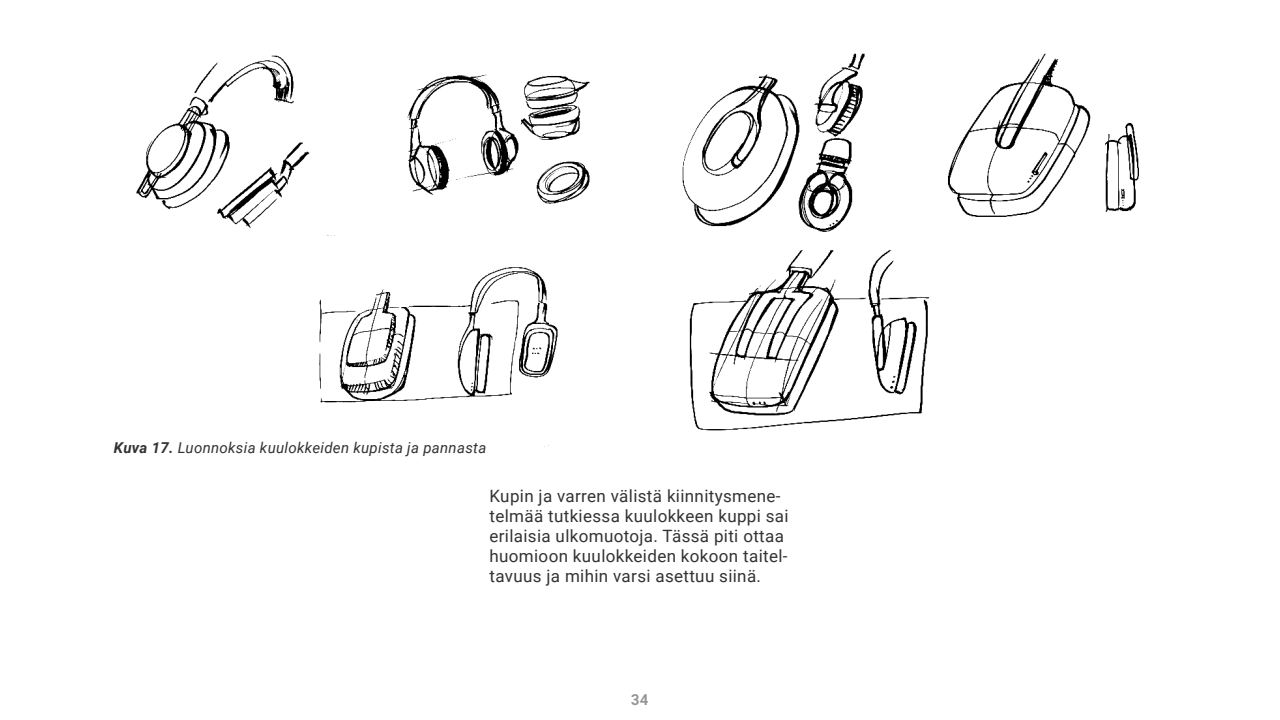
<style>
.page{position:relative;width:1280px;height:720px;background:#fff}
.page>*{position:absolute;margin:0;border:0;box-sizing:border-box;transform-origin:0 0}
.leipäteksti{font:17px/20px "Roboto";letter-spacing:.02em;color:#323334}
.Paragraph_Style_1{font:italic 15px "Roboto";letter-spacing:.02em;color:#323334}
.t1{font:700 15px "Roboto Mono";color:#939496}
.s1{font-weight:700}
</style>
<div class="page">
<img style="left:136px;top:53px;width:1003px;height:394px">
<p class="Paragraph_Style_1" style="left:114px;top:437px;width:374px"><span class="s1">Kuva 17.</span> Luonnoksia kuulokkeiden kupista ja pannasta</p>
<p class="leipäteksti" style="left:490px;top:485px;width:301px">Kupin ja varren välistä kiinnitysmene&shy;telmää tutkiessa kuulokkeen kuppi sai erilaisia ulkomuotoja. Tässä piti ottaa huomioon kuulokkeiden kokoon taitel&shy;tavuus ja mihin varsi asettuu siinä.</p>
<p class="t1" style="left:631px;top:689px;width:19px">34</p>
</div>
